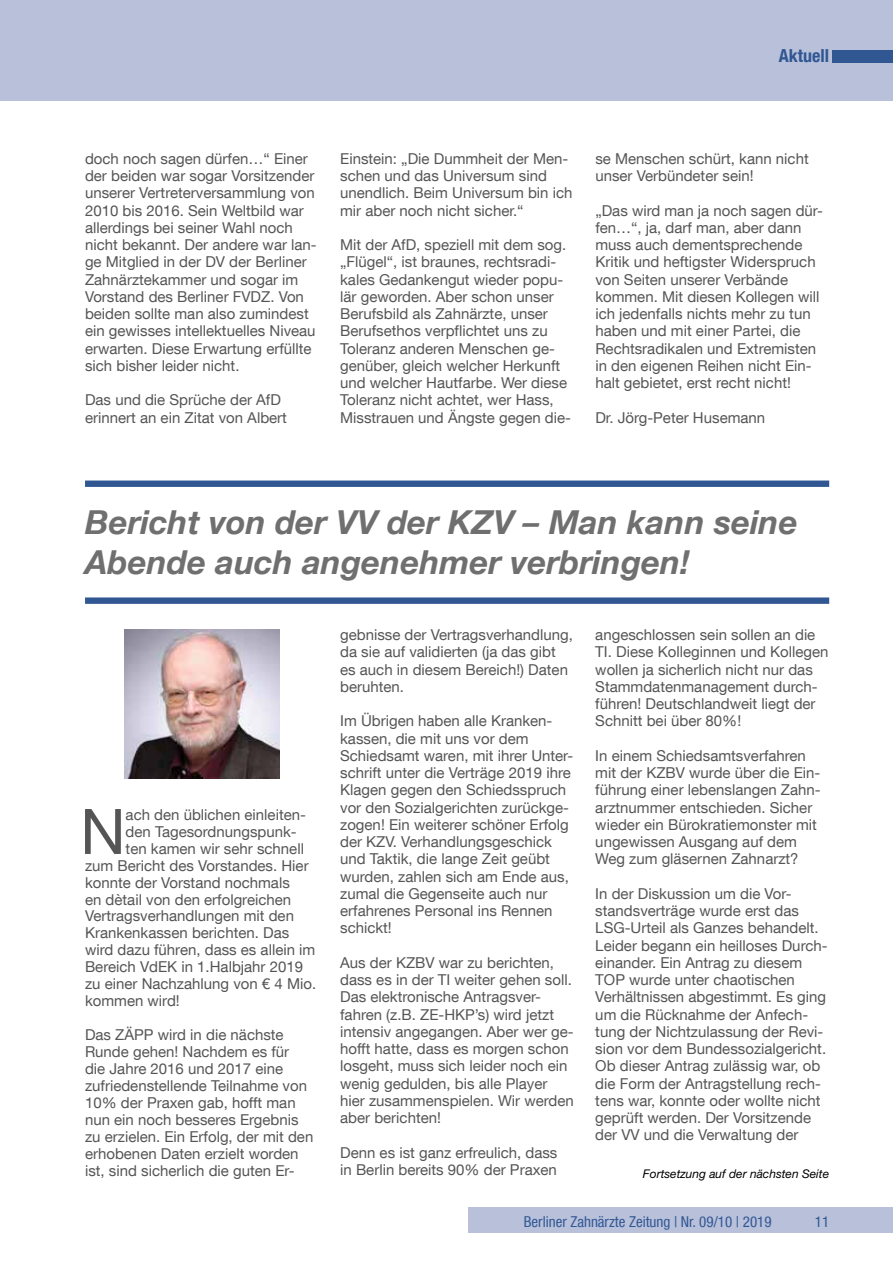
<style>
.page{position:relative;width:893px;height:1263px;background:#fff}
.page>*{position:absolute;margin:0;border:0;box-sizing:border-box;transform-origin:0 0}
.t1{font:62.85px "Helvetica Neue LT Com";color:#555}
.t2{font:italic 700 33px/39.6px "Helvetica Neue LT Com";color:#6f6f6f}
.t3{font:700 condensed 18px "Helvetica Neue LT Com";color:#315793}
.t4{font:15px/17.2px "Helvetica Neue LT Com";color:#555}
.t5{font:condensed 15px "Helvetica Neue LT Com";color:#315793}
.t6{font:italic 12px "Helvetica Neue LT Std";color:#000}
</style>
<div class="page">
<div style="left:0;top:0;width:893px;height:100px;background:#b8c0da"></div>
<div style="left:468px;top:1208px;width:425px;height:25px;background:#b8c0da"></div>
<div style="left:833px;top:50px;width:60px;height:12px;background:#315793"></div>
<div style="left:85px;top:480px;width:744px;height:7px;background:#315793"></div>
<div style="left:85px;top:597px;width:744px;height:7px;background:#315793"></div>
<img style="left:125px;top:629px;width:154px;height:149px">
<p class="t3" style="left:779px;top:45px;width:52px">Aktuell</p>
<p class="t4" style="left:85px;top:149px;width:233px">doch noch sagen dürfen…“ Einer der beiden war sogar Vorsitzender unserer Vertreterversammlung von<br>2010 bis 2016. Sein Weltbild war allerdings bei seiner Wahl noch nicht bekannt. Der andere war lan&shy;ge Mitglied in der DV der Berliner<br>Zahnärztekammer und sogar im<br>Vorstand des Berliner FVDZ. Von beiden sollte man also zumindest ein gewisses intellektuelles Niveau erwarten. Diese Erwartung erfüllte sich bisher leider nicht.</p>
<p class="t4" style="left:85px;top:391px;width:203px">Das und die Sprüche der AfD erinnert an ein Zitat von Albert</p>
<p class="t4" style="left:340px;top:149px;width:234px">Einstein: „Die Dummheit der Men&shy;schen und das Universum sind unendlich. Beim Universum bin ich mir aber noch nicht sicher.“</p>
<p class="t4" style="left:340px;top:236px;width:232px">Mit der AfD, speziell mit dem sog. „Flügel“, ist braunes, rechtsradi&shy;kales Gedankengut wieder popu&shy;lär geworden. Aber schon unser<br>Berufsbild als Zahnärzte, unser<br>Berufsethos verpflichtet uns zu<br>Toleranz anderen Menschen ge&shy;genüber, gleich welcher Herkunft und welcher Hautfarbe. Wer diese<br>Toleranz nicht achtet, wer Hass,<br>Misstrauen und Ängste gegen die-</p>
<p class="t4" style="left:595px;top:149px;width:215px">se Menschen schürt, kann nicht unser Verbündeter sein!</p>
<p class="t4" style="left:595px;top:201px;width:229px">„Das wird man ja noch sagen dür&shy;fen…“, ja, darf man, aber dann muss auch dementsprechende<br>Kritik und heftigster Widerspruch von Seiten unserer Verbände kommen. Mit diesen Kollegen will ich jedenfalls nichts mehr zu tun haben und mit einer Partei, die<br>Rechtsradikalen und Extremisten in den eigenen Reihen nicht Ein&shy;halt gebietet, erst recht nicht!</p>
<p class="t4" style="left:595px;top:408px;width:171px">Dr. Jörg-Peter Husemann</p>
<h2 class="t2" style="left:85px;top:502px;width:714px">Bericht von der VV der KZV – Man kann seine<br>Abende auch angenehmer verbringen!</h2>
<h1 class="t1" style="left:80px;top:793px;width:47px">N</h1>
<p class="t4" style="left:126px;top:805px;width:182px">ach den üblichen einleiten-</p>
<p class="t4" style="left:126px;top:822px;width:173px">den Tagesordnungspunk-</p>
<p class="t4" style="left:126px;top:839px;width:180px">ten kamen wir sehr schnell</p>
<p class="t4" style="left:85px;top:856px;width:225px">zum Bericht des Vorstandes. Hier</p>
<p class="t4" style="left:85px;top:873px;width:206px">konnte der Vorstand nochmals</p>
<p class="t4" style="left:85px;top:890px;width:208px">en dètail von den erfolgreichen</p>
<p class="t4" style="left:85px;top:907px;width:210px">Vertragsverhandlungen mit den</p>
<p class="t4" style="left:85px;top:924px;width:206px">Krankenkassen berichten. Das</p>
<p class="t4" style="left:85px;top:941px;width:232px">wird dazu führen, dass es allein im</p>
<p class="t4" style="left:85px;top:958px;width:220px">Bereich VdEK in 1.Halbjahr 2019</p>
<p class="t4" style="left:85px;top:975px;width:233px">zu einer Nachzahlung von € 4 Mio.</p>
<p class="t4" style="left:85px;top:992px;width:96px">kommen wird!</p>
<p class="t4" style="left:85px;top:1026px;width:230px">Das ZÄPP wird in die nächste<br>Runde gehen! Nachdem es für<br>die Jahre 2016 und 2017 eine zufriedenstellende Teilnahme von<br>10% der Praxen gab, hofft man nun ein noch besseres Ergebnis zu erzielen. Ein Erfolg, der mit den erhobenen Daten erzielt worden ist, sind sicherlich die guten Er-</p>
<p class="t4" style="left:340px;top:626px;width:234px">gebnisse der Vertragsverhandlung, da sie auf validierten (ja das gibt es auch in diesem Bereich!) Daten beruhten.</p>
<p class="t4" style="left:340px;top:712px;width:235px">Im Übrigen haben alle Kranken&shy;kassen, die mit uns vor dem<br>Schiedsamt waren, mit ihrer Unter&shy;schrift unter die Verträge 2019 ihre<br>Klagen gegen den Schiedsspruch vor den Sozialgerichten zurückge&shy;zogen! Ein weiterer schöner Erfolg der KZV. Verhandlungsgeschick und Taktik, die lange Zeit geübt wurden, zahlen sich am Ende aus, zumal die Gegenseite auch nur erfahrenes Personal ins Rennen schickt!</p>
<p class="t4" style="left:340px;top:953px;width:235px">Aus der KZBV war zu berichten, dass es in der TI weiter gehen soll.<br>Das elektronische Antragsver&shy;fahren (z.B. ZE-HKP’s) wird jetzt intensiv angegangen. Aber wer ge&shy;hofft hatte, dass es morgen schon losgeht, muss sich leider noch ein wenig gedulden, bis alle Player hier zusammenspielen. Wir werden aber berichten!</p>
<p class="t4" style="left:340px;top:1143px;width:219px">Denn es ist ganz erfreulich, dass in Berlin bereits 90% der Praxen</p>
<p class="t4" style="left:595px;top:626px;width:235px">angeschlossen sein sollen an die<br>TI. Diese Kolleginnen und Kollegen wollen ja sicherlich nicht nur das<br>Stammdatenmanagement durch&shy;führen! Deutschlandweit liegt der<br>Schnitt bei über 80%!</p>
<p class="t4" style="left:595px;top:746px;width:227px">In einem Schiedsamtsverfahren mit der KZBV wurde über die Ein&shy;führung einer lebenslangen Zahn&shy;arztnummer entschieden. Sicher wieder ein Bürokratiemonster mit ungewissen Ausgang auf dem<br>Weg zum gläsernen Zahnarzt?</p>
<p class="t4" style="left:595px;top:884px;width:234px">In der Diskussion um die Vor&shy;standsverträge wurde erst das<br>LSG-Urteil als Ganzes behandelt.<br>Leider begann ein heilloses Durch&shy;einander. Ein Antrag zu diesem<br>TOP wurde unter chaotischen<br>Verhältnissen abgestimmt. Es ging um die Rücknahme der Anfech&shy;tung der Nichtzulassung der Revi&shy;sion vor dem Bundessozialgericht.<br>Ob dieser Antrag zulässig war, ob die Form der Antragstellung rech&shy;tens war, konnte oder wollte nicht geprüft werden. Der Vorsitzende der VV und die Verwaltung der</p>
<p class="t6" style="left:643px;top:1166px;width:188px">Fortsetzung auf der nächsten Seite</p>
<p class="t5" style="left:524px;top:1213px;width:249px">Berliner Zahnärzte Zeitung | Nr. 09/10 | 2019</p>
<p class="t5" style="left:815px;top:1213px;width:16px">11</p>
</div>
